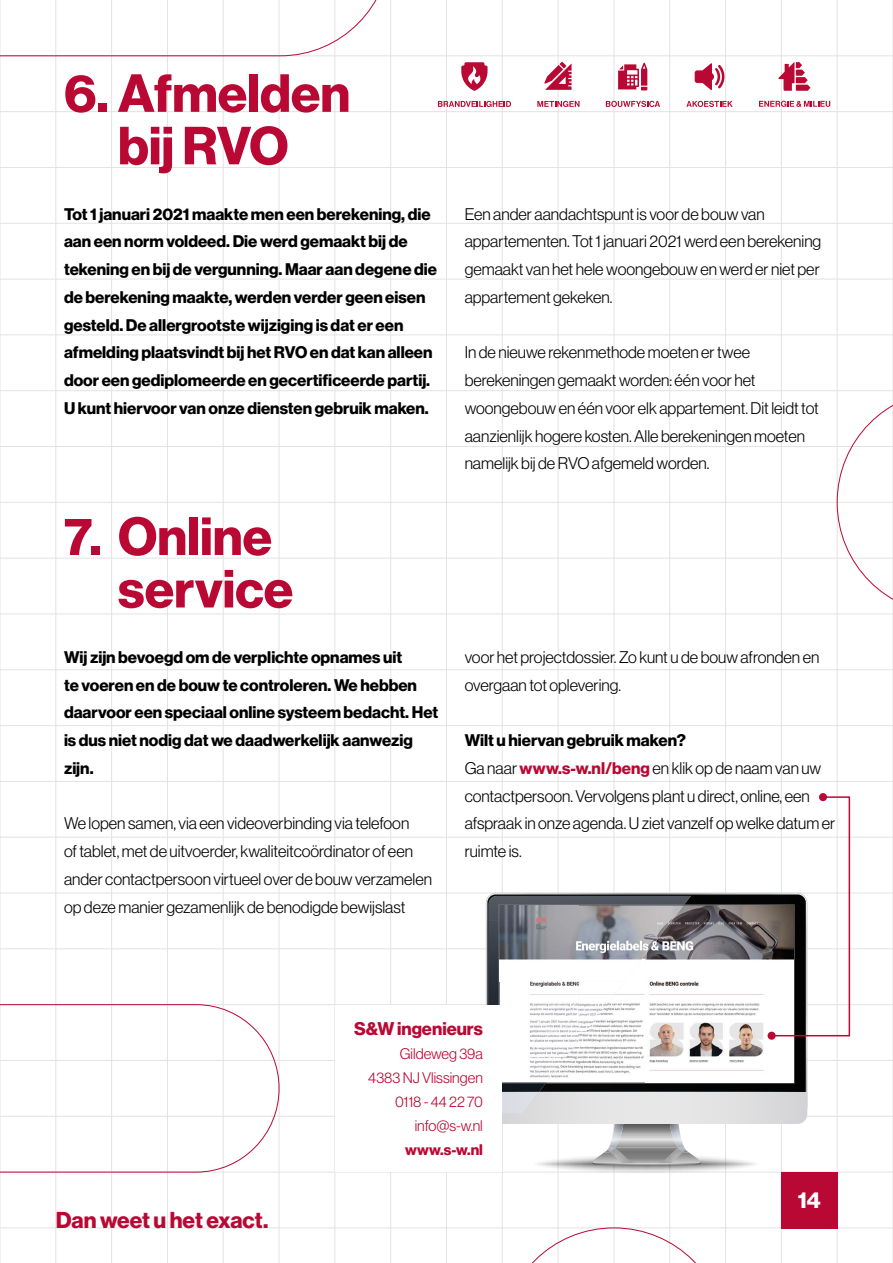
<style>
.page{position:relative;width:893px;height:1263px;background:#fff}
.page>*{position:absolute;margin:0;border:0;box-sizing:border-box;transform-origin:0 0}
.t1{font:52.5px/52.5px "N Haas Grotesk DS Pro 75 Bd";color:#ba0834;text-align:center}
.t2{font:22.5px "N Haas Grotesk DS Pro 75 Bd";letter-spacing:-.005em;color:#ba0834}
.t3{font:22.5px "N Haas Grotesk DS Pro 75 Bd";color:#fff}
.t4{font:18px "N Haas Grotesk DS Pro 75 Bd";color:#ba0834}
.t5{font:16.5px/27.8px "N Haas Grotesk DS Pro 45 Lt";color:#000}
.t6{font:16.5px/27.8px "N Haas Grotesk DS Pro 75 Bd";color:#000}
.t7{font:15px/24px "N Haas Grotesk DS Pro 45 Lt";color:#ba0834;text-align:right}
.t8{font:15px "N Haas Grotesk DS Pro 75 Bd";color:#ba0834}
.s1{font-family:"N Haas Grotesk DS Pro 75 Bd";color:#ba0834}
</style>
<div class="page">
<hr style="left:56px;top:0;width:1px;height:1263px;background:#e3e3e3">
<hr style="left:111px;top:0;width:1px;height:1263px;background:#e3e3e3">
<hr style="left:167px;top:0;width:1px;height:1263px;background:#e3e3e3">
<hr style="left:0;top:0;width:1px;height:1263px;background:#e3e3e3">
<hr style="left:223px;top:0;width:1px;height:1263px;background:#e3e3e3">
<hr style="left:279px;top:0;width:1px;height:1263px;background:#e3e3e3">
<hr style="left:335px;top:0;width:1px;height:1263px;background:#e3e3e3">
<hr style="left:390px;top:0;width:1px;height:1263px;background:#e3e3e3">
<hr style="left:446px;top:0;width:1px;height:1263px;background:#e3e3e3">
<hr style="left:502px;top:0;width:1px;height:1263px;background:#e3e3e3">
<hr style="left:558px;top:0;width:1px;height:1263px;background:#e3e3e3">
<hr style="left:614px;top:0;width:1px;height:1263px;background:#e3e3e3">
<hr style="left:669px;top:0;width:1px;height:1263px;background:#e3e3e3">
<hr style="left:725px;top:0;width:1px;height:1263px;background:#e3e3e3">
<hr style="left:781px;top:0;width:1px;height:1263px;background:#e3e3e3">
<hr style="left:837px;top:0;width:1px;height:1263px;background:#e3e3e3">
<hr style="left:892px;top:0;width:1px;height:1263px;background:#e3e3e3">
<hr style="left:0;top:56px;width:893px;height:1px;background:#e3e3e3">
<hr style="left:0;top:111px;width:893px;height:1px;background:#e3e3e3">
<hr style="left:0;top:167px;width:893px;height:1px;background:#e3e3e3">
<hr style="left:0;top:223px;width:893px;height:1px;background:#e3e3e3">
<hr style="left:0;top:279px;width:893px;height:1px;background:#e3e3e3">
<hr style="left:0;top:335px;width:893px;height:1px;background:#e3e3e3">
<hr style="left:0;top:390px;width:893px;height:1px;background:#e3e3e3">
<hr style="left:0;top:446px;width:893px;height:1px;background:#e3e3e3">
<hr style="left:0;top:502px;width:893px;height:1px;background:#e3e3e3">
<hr style="left:0;top:558px;width:893px;height:1px;background:#e3e3e3">
<hr style="left:0;top:614px;width:893px;height:1px;background:#e3e3e3">
<hr style="left:0;top:669px;width:893px;height:1px;background:#e3e3e3">
<hr style="left:0;top:725px;width:893px;height:1px;background:#e3e3e3">
<hr style="left:0;top:781px;width:893px;height:1px;background:#e3e3e3">
<hr style="left:0;top:837px;width:893px;height:1px;background:#e3e3e3">
<hr style="left:0;top:893px;width:893px;height:1px;background:#e3e3e3">
<hr style="left:0;top:948px;width:893px;height:1px;background:#e3e3e3">
<hr style="left:0;top:1004px;width:893px;height:1px;background:#e3e3e3">
<hr style="left:0;top:1060px;width:893px;height:1px;background:#e3e3e3">
<hr style="left:0;top:1116px;width:893px;height:1px;background:#e3e3e3">
<hr style="left:0;top:1172px;width:893px;height:1px;background:#e3e3e3">
<hr style="left:0;top:1228px;width:893px;height:1px;background:#e3e3e3">
<svg style="left:0;top:0;width:390px;height:56px"></svg>
<svg style="left:837px;top:392px;width:56px;height:222px"></svg>
<svg style="left:503px;top:1227px;width:222px;height:36px"></svg>
<svg style="left:0;top:1004px;width:279px;height:168px"></svg>
<svg style="left:695px;top:63px;width:29px;height:27px"></svg>
<svg style="left:686px;top:101px;width:47px;height:6px"></svg>
<svg style="left:618px;top:63px;width:29px;height:27px"></svg>
<svg style="left:606px;top:101px;width:54px;height:6px"></svg>
<svg style="left:759px;top:101px;width:71px;height:6px"></svg>
<svg style="left:778px;top:62px;width:32px;height:29px"></svg>
<svg style="left:537px;top:101px;width:42px;height:6px"></svg>
<svg style="left:544px;top:62px;width:28px;height:28px"></svg>
<svg style="left:461px;top:62px;width:27px;height:29px"></svg>
<svg style="left:438px;top:101px;width:73px;height:6px"></svg>
<div style="left:781px;top:1172px;width:56px;height:56px;background:#ba0834"></div>
<svg style="left:533px;top:1153px;width:227px;height:21px"></svg>
<svg style="left:546px;top:894px;width:260px;height:197px;background:#151516"></svg>
<svg style="left:502px;top:1091px;width:305px;height:73px"></svg>
<img style="left:739px;top:906px;width:54px;height:176px">
<img style="left:502px;top:1083px;width:12px;height:9px">
<img style="left:514px;top:1083px;width:32px;height:9px">
<img style="left:502px;top:1093px;width:37px;height:20px">
<img style="left:502px;top:1092px;width:37px;height:1px">
<svg style="left:486px;top:893px;width:253px;height:190px"></svg>
<img style="left:502px;top:1057px;width:64px;height:25px">
<div style="left:768px;top:1032px;width:8px;height:8px;background:#ba0834;border-radius:50%"></div>
<svg style="left:819px;top:793px;width:8px;height:8px"></svg>
<svg style="left:770px;top:796px;width:81px;height:241px"></svg>
<div style="left:335px;top:1005px;width:167px;height:167px;background:#fff"></div>
<h1 class="t1" style="left:64px;top:68px;width:288px">6. Afmelden bij RVO</h1>
<p class="t6" style="left:64px;top:200px;width:375px">Tot 1 januari 2021 maakte men een berekening, die aan een norm voldeed. Die werd gemaakt bij de tekening en bij de vergunning. Maar aan degene die de berekening maakte, werden verder geen eisen gesteld. De allergrootste wijziging is dat er een afmelding plaatsvindt bij het RVO en dat kan alleen door een gediplomeerde en gecertificeerde partij.<br>U kunt hiervoor van onze diensten gebruik maken.</p>
<p class="t5" style="left:465px;top:200px;width:358px">Een ander aandachtspunt is voor de bouw van appartementen. Tot 1 januari 2021 werd een berekening gemaakt van het hele woongebouw en werd er niet per appartement gekeken.</p>
<p class="t5" style="left:465px;top:339px;width:356px">In de nieuwe rekenmethode moeten er twee berekeningen gemaakt worden: één voor het woongebouw en één voor elk appartement. Dit leidt tot aanzienlijk hogere kosten. Alle berekeningen moeten namelijk bij de RVO afgemeld worden.</p>
<h1 class="t1" style="left:118px;top:511px;width:177px;text-align:left;text-indent:-54px">7. Online service</h1>
<p class="t6" style="left:64px;top:643px;width:376px">Wij zijn bevoegd om de verplichte opnames uit<br>te voeren en de bouw te controleren. We hebben daarvoor een speciaal online systeem bedacht. Het is dus niet nodig dat we daadwerkelijk aanwezig zijn.</p>
<p class="t5" style="left:64px;top:810px;width:370px">We lopen samen, via een videoverbinding via telefoon<br>of tablet, met de uitvoerder, kwaliteitcoördinator of een ander contactpersoon virtueel over de bouw verzamelen op deze manier gezamenlijk de benodigde bewijslast</p>
<p class="t5" style="left:465px;top:643px;width:356px">voor het projectdossier. Zo kunt u de bouw afronden en overgaan tot oplevering.</p>
<p class="t6" style="left:465px;top:727px;width:223px">Wilt u hiervan gebruik maken?</p>
<p class="t5" style="left:465px;top:754px;width:372px">Ga naar <span class="s1">www.s-w.nl/beng</span> en klik op de naam van uw contactpersoon. Vervolgens plant u direct, online, een afspraak in onze agenda. U ziet vanzelf op welke datum er ruimte is.</p>
<h2 class="t2" style="left:56px;top:1207px;width:214px">Dan weet u het exact.</h2>
<p class="t4" style="left:354px;top:1018px;width:130px">S&amp;W ingenieurs</p>
<p class="t7" style="left:368px;top:1042px;width:116px">Gildeweg 39a<br>4383 NJ Vlissingen<br>0118 - 44 22 70 info@s-w.nl</p>
<p class="t8" style="left:405px;top:1141px;width:79px">www.s-w.nl</p>
<h2 class="t3" style="left:798px;top:1187px;width:25px">14</h2>
</div>
